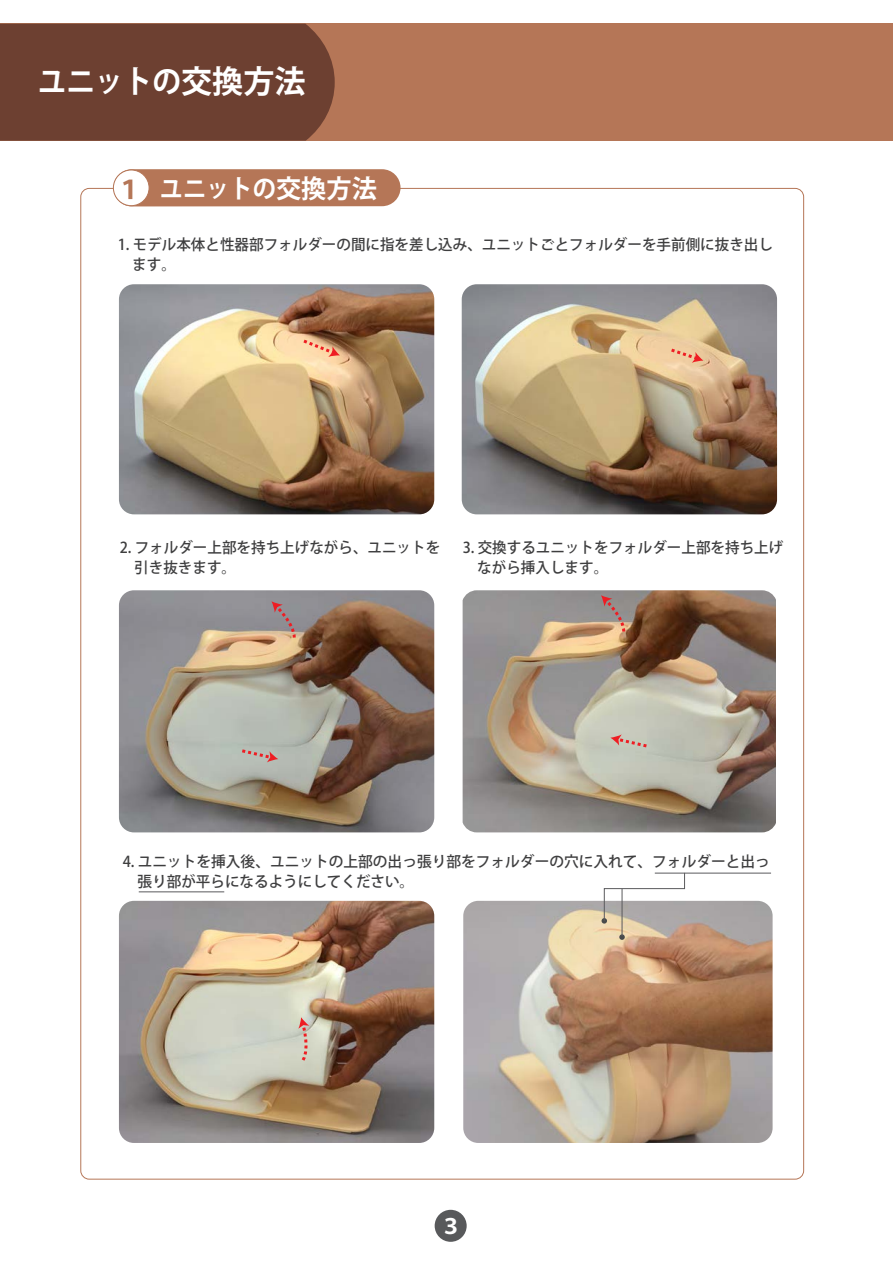
<style>
.page{position:relative;width:893px;height:1263px;background:#fff}
.page>*{position:absolute;margin:0;border:0;box-sizing:border-box;transform-origin:0 0}
.t1{font:700 31.5px "Koz Go Pro";color:#fff;scale:.91 1}
.t2{font:700 25.5px "Koz Go Pro";color:#fff;scale:.91 1}
.t3{font:700 21px "Koz Go Pro";color:#fff}
.t4{font:500 15px/19.5px "Koz Go Pro";color:#3e3e3f}
.s1{color:#b57657}
</style>
<div class="page">
<div style="left:113px;top:169px;width:287px;height:37px;background:#b57657;border-radius:19px"></div>
<div style="left:0;top:24px;width:893px;height:117px;background:#b57657"></div>
<div style="left:0;top:24px;width:335px;height:117px;background:#6d4031"></div>
<div style="left:435px;top:1210px;width:32px;height:32px;background:#58595b;border-radius:50%"></div>
<div style="left:113px;top:170px;width:36px;height:36px;background:#fff;border-radius:50%"></div>
<div style="left:113px;top:170px;width:36px;height:36px;border:1px solid #b57657;border-radius:50%"></div>
<img style="left:119px;top:284px;width:315px;height:230px">
<img style="left:462px;top:284px;width:315px;height:230px">
<img style="left:119px;top:590px;width:315px;height:242px">
<img style="left:119px;top:901px;width:315px;height:242px">
<img style="left:463px;top:901px;width:310px;height:242px">
<img style="left:463px;top:590px;width:313px;height:242px">
<svg style="left:300px;top:337px;width:40px;height:20px"></svg>
<svg style="left:668px;top:346px;width:35px;height:17px"></svg>
<svg style="left:271px;top:601px;width:26px;height:39px"></svg>
<svg style="left:298px;top:1017px;width:12px;height:47px"></svg>
<svg style="left:239px;top:747px;width:39px;height:15px"></svg>
<svg style="left:601px;top:595px;width:26px;height:39px"></svg>
<svg style="left:610px;top:734px;width:40px;height:15px"></svg>
<svg style="left:619px;top:934px;width:6px;height:6px"></svg>
<svg style="left:601px;top:872px;width:84px;height:51px"></svg>
<hr style="left:622px;top:889px;width:1px;height:47px;background:#5a5a5d">
<hr style="left:655px;top:873px;width:116px;height:1px;background:#5a5a5d">
<hr style="left:139px;top:891px;width:85px;height:1px;background:#5a5a5d">
<h1 class="t1" style="left:38px;top:61px;width:296px">ユニットの交換方法</h1>
<h2 class="t2" style="left:117px;top:172px;width:288px"><span class="s1">１</span> ユニットの交換方法</h2>
<p class="t4" style="left:132px;top:236px;width:642px;text-indent:-15px">1. モデル本体と性器部フォルダーの間に指を差し込み、ユニットごとフォルダーを手前側に抜き出します。</p>
<p class="t4" style="left:134px;top:539px;width:308px;text-indent:-15px">2. フォルダー上部を持ち上げながら、ユニットを引き抜きます。</p>
<p class="t4" style="left:477px;top:539px;width:300px;text-indent:-15px">3. 交換するユニットをフォルダー上部を持ち上げながら挿入します。</p>
<p class="t4" style="left:137px;top:853px;width:634px;text-indent:-15px">4. ユニットを挿入後、ユニットの上部の出っ張り部をフォルダーの穴に入れて、フォルダーと出っ張り部が平らになるようにしてください。</p>
<h3 class="t3" style="left:440px;top:1212px;width:22px">３</h3>
</div>
